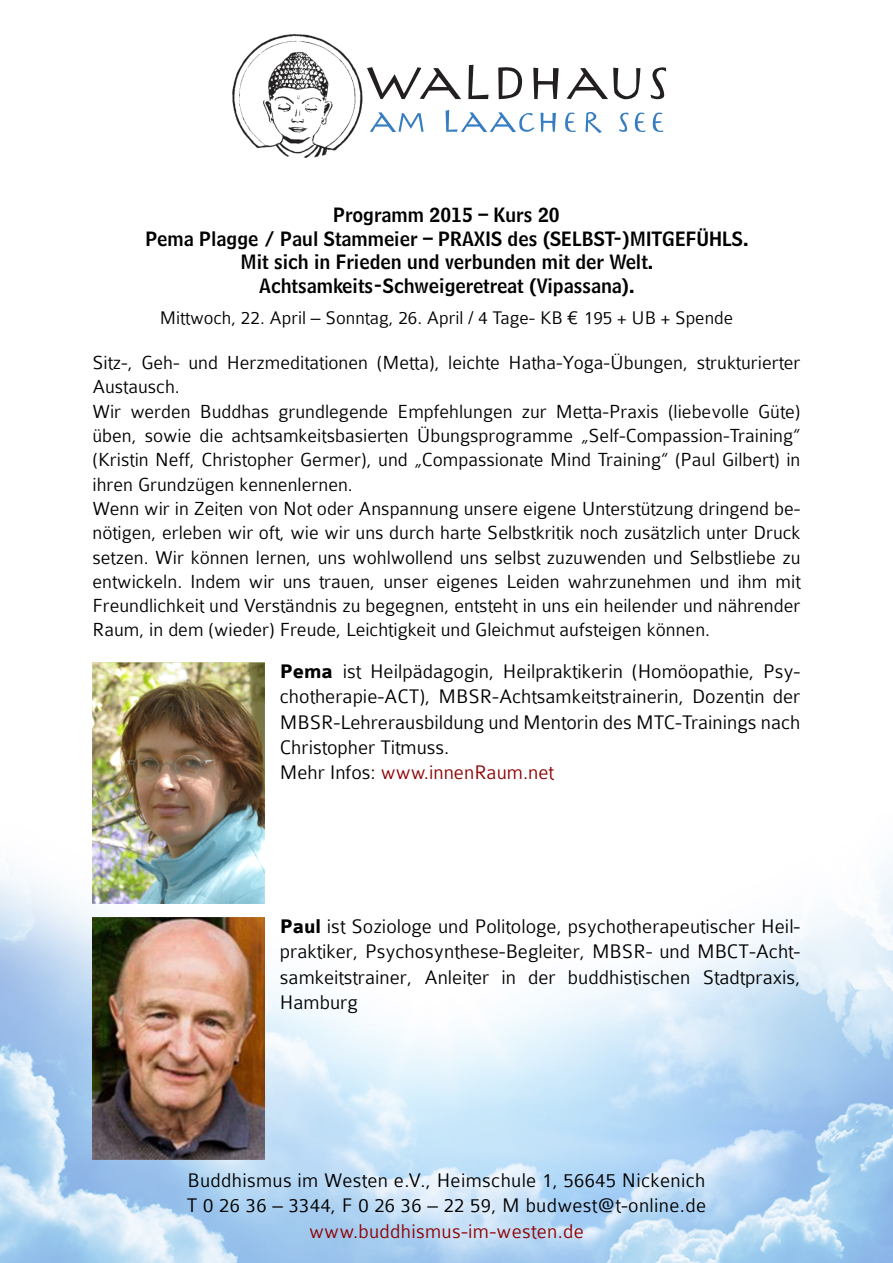
<style>
.page{position:relative;width:893px;height:1263px;background:#fff}
.page>*{position:absolute;margin:0;border:0;box-sizing:border-box;transform-origin:0 0}
.t1{font:300 21px/25.2px "Colaborate";color:#000;text-align:justify}
.t2{font:300 21px "Colaborate";color:#8f0000}
.t3{font:300 20.25px/24.3px "Colaborate";color:#000;text-align:justify}
.t4{font:19.5px/23.4px "Bell Centennial Name And Number";color:#000;text-align:center}
.t5{font:300 19.5px "Colaborate";color:#000}
.s1{font-weight:700}
.s2{color:#000}
.s3{color:#8f0000}
</style>
<div class="page">
<img style="left:0;top:865px;width:893px;height:398px">
<img style="left:232px;top:34px;width:131px;height:124px">
<svg style="left:468px;top:65px;width:20px;height:34px"></svg>
<svg style="left:533px;top:68px;width:26px;height:31px"></svg>
<svg style="left:650px;top:67px;width:16px;height:33px"></svg>
<svg style="left:367px;top:67px;width:94px;height:32px"></svg>
<svg style="left:498px;top:67px;width:25px;height:32px"></svg>
<svg style="left:567px;top:68px;width:73px;height:31px"></svg>
<svg style="left:565px;top:112px;width:11px;height:20px"></svg>
<svg style="left:541px;top:113px;width:15px;height:19px"></svg>
<svg style="left:619px;top:112px;width:9px;height:20px"></svg>
<svg style="left:652px;top:112px;width:11px;height:20px"></svg>
<svg style="left:634px;top:112px;width:11px;height:20px"></svg>
<svg style="left:370px;top:112px;width:54px;height:20px"></svg>
<svg style="left:446px;top:110px;width:88px;height:22px"></svg>
<svg style="left:585px;top:112px;width:17px;height:21px"></svg>
<img style="left:92px;top:662px;width:173px;height:241px">
<img style="left:92px;top:918px;width:173px;height:242px">
<p class="t4" style="left:145px;top:203px;width:605px">Programm 2015 – Kurs 20<br>Pema Plagge / Paul Stammeier – PRAXIS des (SELBST-)MITGEFÜHLS.<br>Mit sich in Frieden und verbunden mit der Welt.<br>Achtsamkeits-Schweigeretreat (Vipassana).</p>
<p class="t5" style="left:160px;top:307px;width:575px">Mittwoch, 22. April – Sonntag, 26. April / 4 Tage- KB ¤ 195 + UB + Spende</p>
<p class="t3" style="left:92px;top:351px;width:710px">Sitz-, Geh- und Herzmeditationen (Metta), leichte Hatha-Yoga-Übungen, strukturierter<br>Austausch.</p>
<p class="t3" style="left:92px;top:399px;width:710px">Wir werden Buddhas grundlegende Empfehlungen zur Metta-Praxis (liebevolle Güte) üben, sowie die achtsamkeitsbasierten Übungsprogramme „Self-Compassion-Training“ (Kristin Neff, Christopher Germer), und „Compassionate Mind Training“ (Paul Gilbert) in ihren Grundzügen kennenlernen.</p>
<p class="t3" style="left:92px;top:496px;width:710px">Wenn wir in Zeiten von Not oder Anspannung unsere eigene Unterstützung dringend be&shy;nötigen, erleben wir oft, wie wir uns durch harte Selbstkritik noch zusätzlich unter Druck setzen. Wir können lernen, uns wohlwollend uns selbst zuzuwenden und Selbstliebe zu entwickeln. Indem wir uns trauen, unser eigenes Leiden wahrzunehmen und ihm mit Freundlichkeit und Verständnis zu begegnen, entsteht in uns ein heilender und nährender Raum, in dem (wieder) Freude, Leichtigkeit und Gleichmut aufsteigen können.</p>
<p class="t1" style="left:280px;top:659px;width:522px"><span class="s1">Pema</span> ist Heilpädagogin, Heilpraktikerin (Homöopathie, Psy&shy;chotherapie-ACT), MBSR-Achtsamkeitstrainerin, Dozentin der MBSR-Lehrerausbildung und Mentorin des MTC-Trainings nach Christopher Titmuss.</p>
<p class="t2" style="left:280px;top:761px;width:275px"><span class="s2">Mehr Infos:</span> www.innenRaum.net</p>
<p class="t1" style="left:280px;top:914px;width:522px"><span class="s1">Paul</span> ist Soziologe und Politologe, psychotherapeutischer Heil&shy;praktiker, Psychosynthese-Begleiter, MBSR- und MBCT-Acht&shy;samkeitstrainer, Anleiter in der buddhistischen Stadtpraxis, Hamburg</p>
<p class="t1" style="left:187px;top:1168px;width:521px;text-align:center">Buddhismus im Westen e.V., Heimschule 1, 56645 Nickenich<br>T 0 26 36 – 3344, F 0 26 36 – 22 59, M budwest@t-online.de <span class="s3">www.buddhismus-im-westen.de</span></p>
</div>
